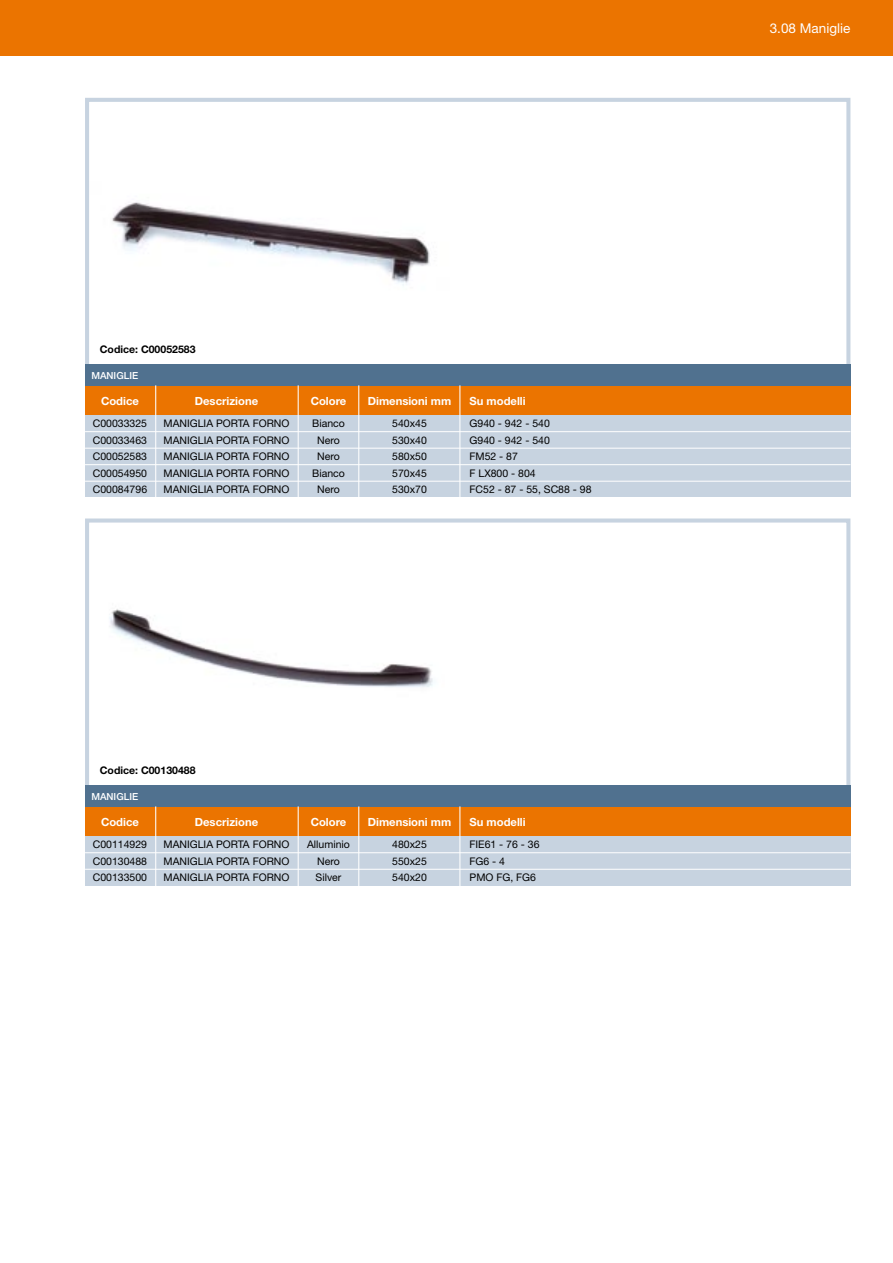
<style>
.page{position:relative;width:893px;height:1263px;background:#fff}
.page>*{position:absolute;margin:0;border:0;box-sizing:border-box;transform-origin:0 0}
.t1{font:13.5px "Helvetica Neue";color:#fff}
.t2{font:700 11.25px "Helvetica Neue";color:#fff}
.t3{font:10.5px "Helvetica Neue";color:#000}
.t4{font:700 10.5px "Helvetica Neue";color:#000}
.t5{font:500 9.75px "Helvetica Neue";color:#fff}
</style>
<div class="page">
<div style="left:0;top:0;width:893px;height:55px;background:#eb7400"></div>
<img style="left:112px;top:202px;width:318px;height:84px">
<div style="left:85px;top:98px;width:765px;height:271px;border:4px solid #c7d3e0"></div>
<div style="left:85px;top:412px;width:765px;height:85px;background:#c7d3e0"></div>
<div style="left:85px;top:385px;width:765px;height:30px;background:#eb7400"></div>
<div style="left:85px;top:364px;width:765px;height:21px;background:#50718f"></div>
<hr style="left:155px;top:385px;width:1px;height:112px;background:#fff">
<hr style="left:358px;top:385px;width:1px;height:112px;background:#fff">
<hr style="left:298px;top:385px;width:1px;height:112px;background:#fff">
<hr style="left:459px;top:385px;width:1px;height:112px;background:#fff">
<hr style="left:85px;top:448px;width:765px;height:1px;background:#fff">
<hr style="left:85px;top:431px;width:765px;height:1px;background:#fff">
<hr style="left:85px;top:464px;width:765px;height:1px;background:#fff">
<hr style="left:85px;top:481px;width:765px;height:1px;background:#fff">
<img style="left:109px;top:609px;width:324px;height:79px">
<div style="left:85px;top:518px;width:765px;height:271px;border:4px solid #c7d3e0"></div>
<div style="left:85px;top:833px;width:765px;height:53px;background:#c7d3e0"></div>
<div style="left:85px;top:806px;width:765px;height:30px;background:#eb7400"></div>
<div style="left:85px;top:785px;width:765px;height:21px;background:#50718f"></div>
<hr style="left:155px;top:806px;width:1px;height:81px;background:#fff">
<hr style="left:358px;top:806px;width:1px;height:81px;background:#fff">
<hr style="left:298px;top:806px;width:1px;height:81px;background:#fff">
<hr style="left:459px;top:806px;width:1px;height:81px;background:#fff">
<hr style="left:85px;top:869px;width:765px;height:1px;background:#fff">
<hr style="left:85px;top:852px;width:765px;height:1px;background:#fff">
<p class="t4" style="left:100px;top:343px;width:97px">Codice: C00052583</p>
<p class="t5" style="left:91px;top:369px;width:48px">MANIGLIE</p>
<p class="t2" style="left:101px;top:394px;width:39px">Codice</p>
<p class="t2" style="left:195px;top:394px;width:65px">Descrizione</p>
<p class="t2" style="left:311px;top:394px;width:37px">Colore</p>
<p class="t2" style="left:368px;top:394px;width:85px">Dimensioni mm</p>
<p class="t2" style="left:470px;top:394px;width:58px">Su modelli</p>
<p class="t3" style="left:93px;top:417px;width:56px">C00033325</p>
<p class="t3" style="left:164px;top:417px;width:127px">MANIGLIA PORTA FORNO</p>
<p class="t3" style="left:312px;top:417px;width:34px">Bianco</p>
<p class="t3" style="left:392px;top:417px;width:36px">540x45</p>
<p class="t3" style="left:470px;top:417px;width:82px">G940 - 942 - 540</p>
<p class="t3" style="left:93px;top:434px;width:56px">C00033463</p>
<p class="t3" style="left:164px;top:434px;width:127px">MANIGLIA PORTA FORNO</p>
<p class="t3" style="left:317px;top:434px;width:24px">Nero</p>
<p class="t3" style="left:392px;top:434px;width:36px">530x40</p>
<p class="t3" style="left:470px;top:434px;width:82px">G940 - 942 - 540</p>
<p class="t3" style="left:93px;top:450px;width:56px">C00052583</p>
<p class="t3" style="left:164px;top:450px;width:127px">MANIGLIA PORTA FORNO</p>
<p class="t3" style="left:317px;top:450px;width:24px">Nero</p>
<p class="t3" style="left:392px;top:450px;width:36px">580x50</p>
<p class="t3" style="left:470px;top:450px;width:50px">FM52 - 87</p>
<p class="t3" style="left:93px;top:467px;width:56px">C00054950</p>
<p class="t3" style="left:164px;top:467px;width:127px">MANIGLIA PORTA FORNO</p>
<p class="t3" style="left:312px;top:467px;width:34px">Bianco</p>
<p class="t3" style="left:392px;top:467px;width:36px">570x45</p>
<p class="t3" style="left:470px;top:467px;width:68px">F LX800 - 804</p>
<p class="t3" style="left:93px;top:483px;width:56px">C00084796</p>
<p class="t3" style="left:164px;top:483px;width:127px">MANIGLIA PORTA FORNO</p>
<p class="t3" style="left:317px;top:483px;width:24px">Nero</p>
<p class="t3" style="left:392px;top:483px;width:36px">530x70</p>
<p class="t3" style="left:470px;top:483px;width:123px">FC52 - 87 - 55, SC88 - 98</p>
<p class="t4" style="left:100px;top:764px;width:97px">Codice: C00130488</p>
<p class="t5" style="left:91px;top:790px;width:48px">MANIGLIE</p>
<p class="t2" style="left:101px;top:815px;width:39px">Codice</p>
<p class="t2" style="left:195px;top:815px;width:65px">Descrizione</p>
<p class="t2" style="left:311px;top:815px;width:37px">Colore</p>
<p class="t2" style="left:368px;top:815px;width:85px">Dimensioni mm</p>
<p class="t2" style="left:470px;top:815px;width:58px">Su modelli</p>
<p class="t3" style="left:93px;top:838px;width:56px">C00114929</p>
<p class="t3" style="left:164px;top:838px;width:127px">MANIGLIA PORTA FORNO</p>
<p class="t3" style="left:307px;top:838px;width:44px">Alluminio</p>
<p class="t3" style="left:392px;top:838px;width:36px">480x25</p>
<p class="t3" style="left:470px;top:838px;width:72px">FIE61 - 76 - 36</p>
<p class="t3" style="left:93px;top:855px;width:56px">C00130488</p>
<p class="t3" style="left:164px;top:855px;width:127px">MANIGLIA PORTA FORNO</p>
<p class="t3" style="left:317px;top:855px;width:24px">Nero</p>
<p class="t3" style="left:392px;top:855px;width:36px">550x25</p>
<p class="t3" style="left:470px;top:855px;width:37px">FG6 - 4</p>
<p class="t3" style="left:93px;top:871px;width:56px">C00133500</p>
<p class="t3" style="left:164px;top:871px;width:127px">MANIGLIA PORTA FORNO</p>
<p class="t3" style="left:316px;top:871px;width:27px">Silver</p>
<p class="t3" style="left:392px;top:871px;width:36px">540x20</p>
<p class="t3" style="left:470px;top:871px;width:68px">PMO FG, FG6</p>
<p class="t1" style="left:770px;top:20px;width:82px">3.08 Maniglie</p>
</div>
